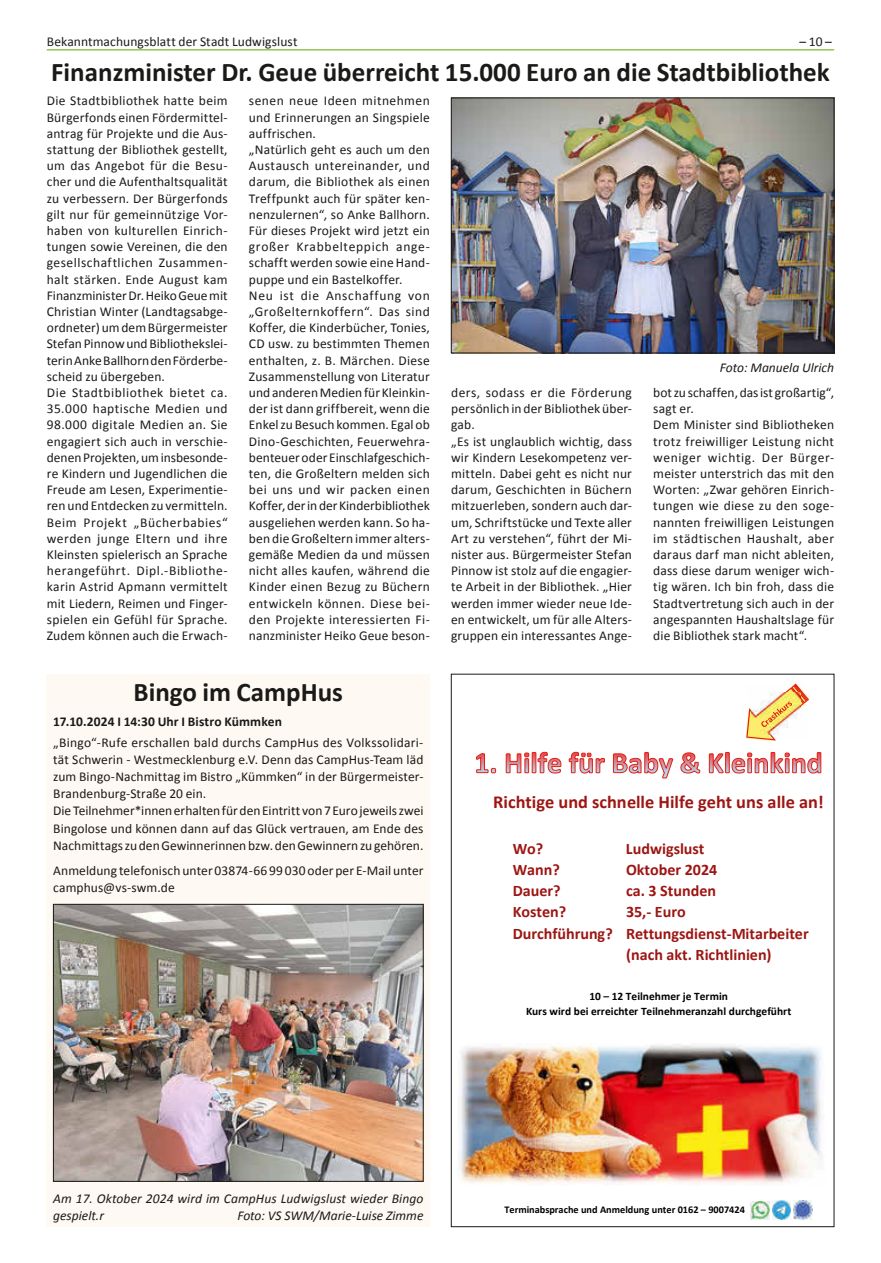
<style>
.page{position:relative;width:881px;height:1263px;background:#fff}
.page>*{position:absolute;margin:0;border:0;box-sizing:border-box;transform-origin:0 0}
.t1{font:700 27px "Calibri";color:#1a1a18}
.t2{font:18.3px "Kllkqk CID Font+F1";color:#9d1613}
.t3{font:16.05px "Kllkqk CID Font+F1";color:#9d1613}
.t4{font:13.5px/16.2px "Calibri";letter-spacing:.01em;color:#1a1a18}
.t5{font:italic 13.5px/17.2px "Calibri";color:#1a1a18}
.t6{font:700 13.5px "Calibri";letter-spacing:.01em;color:#1a1a18}
.t7{font:11.4px/15px "Kllkqk CID Font+F1";color:#000;text-align:center}
.t8{font:10.35px "Kllkqk CID Font+F1";color:#000}
</style>
<div class="page">
<hr style="left:47px;top:49px;width:786px;height:1px;background:#75b828">
<img style="left:459px;top:683px;width:363px;height:537px">
<img style="left:453px;top:100px;width:378px;height:251px">
<div style="left:451px;top:98px;width:382px;height:255px;border:1px solid #1a1a18"></div>
<div style="left:47px;top:674px;width:382px;height:553px;background:#fef9f2"></div>
<img style="left:55px;top:906px;width:366px;height:273px">
<div style="left:53px;top:904px;width:370px;height:277px;border:1px solid #1a1a18"></div>
<p class="t4" style="left:47px;top:34px;width:252px">Bekanntmachungsblatt der Stadt Ludwigslust</p>
<p class="t4" style="left:799px;top:34px;width:34px">– 10 –</p>
<h1 class="t1" style="left:51px;top:54px;width:779px">Finanzminister Dr. Geue überreicht 15.000 Euro an die Stadtbibliothek</h1>
<p class="t4" style="left:47px;top:93px;width:182px">Die Stadtbibliothek hatte beim<br>Bürgerfonds einen Fördermittel&shy;antrag für Projekte und die Aus&shy;stattung der Bibliothek gestellt, um das Angebot für die Besu&shy;cher und die Aufenthaltsqualität zu verbessern. Der Bürgerfonds gilt nur für gemeinnützige Vor&shy;haben von kulturellen Einrich&shy;tungen sowie Vereinen, die den gesellschaftlichen Zusammen&shy;halt stärken. Ende August kam<br>Finanzminister Dr. Heiko Geue mit<br>Christian Winter (Landtagsabge&shy;ordneter) um dem Bürgermeister<br>Stefan Pinnow und Bibliothekslei&shy;terin Anke Ballhorn den Förderbe&shy;scheid zu übergeben.<br>Die Stadtbibliothek bietet ca.<br>35.000 haptische Medien und<br>98.000 digitale Medien an. Sie engagiert sich auch in verschie&shy;denen Projekten, um insbesonde&shy;re Kindern und Jugendlichen die<br>Freude am Lesen, Experimentie&shy;ren und Entdecken zu vermitteln.<br>Beim Projekt „Bücherbabies“ werden junge Eltern und ihre<br>Kleinsten spielerisch an Sprache herangeführt. Dipl.-Bibliothe&shy;karin Astrid Apmann vermittelt mit Liedern, Reimen und Finger&shy;spielen ein Gefühl für Sprache.<br>Zudem können auch die Erwach-</p>
<p class="t4" style="left:249px;top:93px;width:182px">senen neue Ideen mitnehmen und Erinnerungen an Singspiele auffrischen.<br>„Natürlich geht es auch um den<br>Austausch untereinander, und darum, die Bibliothek als einen<br>Treffpunkt auch für später ken&shy;nenzulernen“, so Anke Ballhorn.<br>Für dieses Projekt wird jetzt ein großer Krabbelteppich ange&shy;schafft werden sowie eine Hand&shy;puppe und ein Bastelkoffer.<br>Neu ist die Anschaffung von „Großelternkoffern“. Das sind<br>Koffer, die Kinderbücher, Tonies,<br>CD usw. zu bestimmten Themen enthalten, z. B. Märchen. Diese<br>Zusammenstellung von Literatur und anderen Medien für Kleinkin&shy;der ist dann griffbereit, wenn die<br>Enkel zu Besuch kommen. Egal ob<br>Dino-Geschichten, Feuerwehra&shy;benteuer oder Einschlafgeschich&shy;ten, die Großeltern melden sich bei uns und wir packen einen<br>Koffer, der in der Kinderbibliothek ausgeliehen werden kann. So ha&shy;ben die Großeltern immer alters&shy;gemäße Medien da und müssen nicht alles kaufen, während die<br>Kinder einen Bezug zu Büchern entwickeln können. Diese bei&shy;den Projekte interessierten Fi&shy;nanzminister Heiko Geue beson-</p>
<p class="t5" style="left:719px;top:358px;width:116px">Foto: Manuela Ulrich</p>
<p class="t4" style="left:451px;top:384px;width:182px">ders, sodass er die Förderung persönlich in der Bibliothek über&shy;gab.<br>„Es ist unglaublich wichtig, dass wir Kindern Lesekompetenz ver&shy;mitteln. Dabei geht es nicht nur darum, Geschichten in Büchern mitzuerleben, sondern auch dar&shy;um, Schriftstücke und Texte aller<br>Art zu verstehen“, führt der Mi&shy;nister aus. Bürgermeister Stefan<br>Pinnow ist stolz auf die engagier&shy;te Arbeit in der Bibliothek. „Hier werden immer wieder neue Ide&shy;en entwickelt, um für alle Alters&shy;gruppen ein interessantes Ange-</p>
<p class="t4" style="left:653px;top:384px;width:182px">bot zu schaffen, das ist großartig“, sagt er.<br>Dem Minister sind Bibliotheken trotz freiwilliger Leistung nicht weniger wichtig. Der Bürger&shy;meister unterstrich das mit den<br>Worten: „Zwar gehören Einrich&shy;tungen wie diese zu den soge&shy;nannten freiwilligen Leistungen im städtischen Haushalt, aber daraus darf man nicht ableiten, dass diese darum weniger wich&shy;tig wären. Ich bin froh, dass die<br>Stadtvertretung sich auch in der angespannten Haushaltslage für die Bibliothek stark macht“.</p>
<h1 class="t1" style="left:133px;top:674px;width:211px">Bingo im CampHus</h1>
<p class="t6" style="left:53px;top:713px;width:230px">17.10.2024 I 14:30 Uhr I Bistro Kümmken</p>
<p class="t4" style="left:53px;top:734px;width:371px;line-height:17px">„Bingo“-Rufe erschallen bald durchs CampHus des Volkssolidari&shy;tät Schwerin - Westmecklenburg e.V. Denn das CampHus-Team läd zum Bingo-Nachmittag im Bistro „Kümmken“ in der Bürgermeister-Brandenburg-Straße 20 ein.<br>Die Teilnehmer*innen erhalten für den Eintritt von 7 Euro jeweils zwei Bingolose und können dann auf das Glück vertrauen, am Ende des Nachmittags zu den Gewinnerinnen bzw. den Gewinnern zu gehören.</p>
<p class="t4" style="left:53px;top:862px;width:371px;line-height:17px">Anmeldung telefonisch unter 03874-66 99 030 oder per E-Mail unter camphus@vs-swm.de</p>
<p class="t5" style="left:53px;top:1189px;width:371px">Am 17. Oktober 2024 wird im CampHus Ludwigslust wieder Bingo gespielt.r</p>
<p class="t5" style="left:237px;top:1207px;width:187px">Foto: VS SWM/Marie-Luise Zimme</p>
<h2 class="t2" style="left:493px;top:789px;width:332px">Richtige und schnelle Hilfe geht uns alle an!</h2>
<p class="t3" style="left:512px;top:837px;width:32px">Wo?</p>
<p class="t3" style="left:625px;top:837px;width:80px">Ludwigslust</p>
<p class="t3" style="left:512px;top:858px;width:49px">Wann?</p>
<p class="t3" style="left:626px;top:858px;width:93px">Oktober 2024</p>
<p class="t3" style="left:512px;top:879px;width:49px">Dauer?</p>
<p class="t3" style="left:625px;top:879px;width:91px">ca. 3 Stunden</p>
<p class="t3" style="left:512px;top:901px;width:55px">Kosten?</p>
<p class="t3" style="left:625px;top:901px;width:61px">35,- Euro</p>
<p class="t3" style="left:512px;top:922px;width:297px">Durchführung? Rettungsdienst-Mitarbeiter</p>
<p class="t3" style="left:625px;top:943px;width:147px">(nach akt. Richtlinien)</p>
<p class="t7" style="left:526px;top:989px;width:267px">10 – 12 Teilnehmer je Termin<br>Kurs wird bei erreichter Teilnehmeranzahl durchgeführt</p>
<p class="t8" style="left:504px;top:1203px;width:242px">Terminabsprache und Anmeldung unter 0162 – 9007424</p>
</div>
